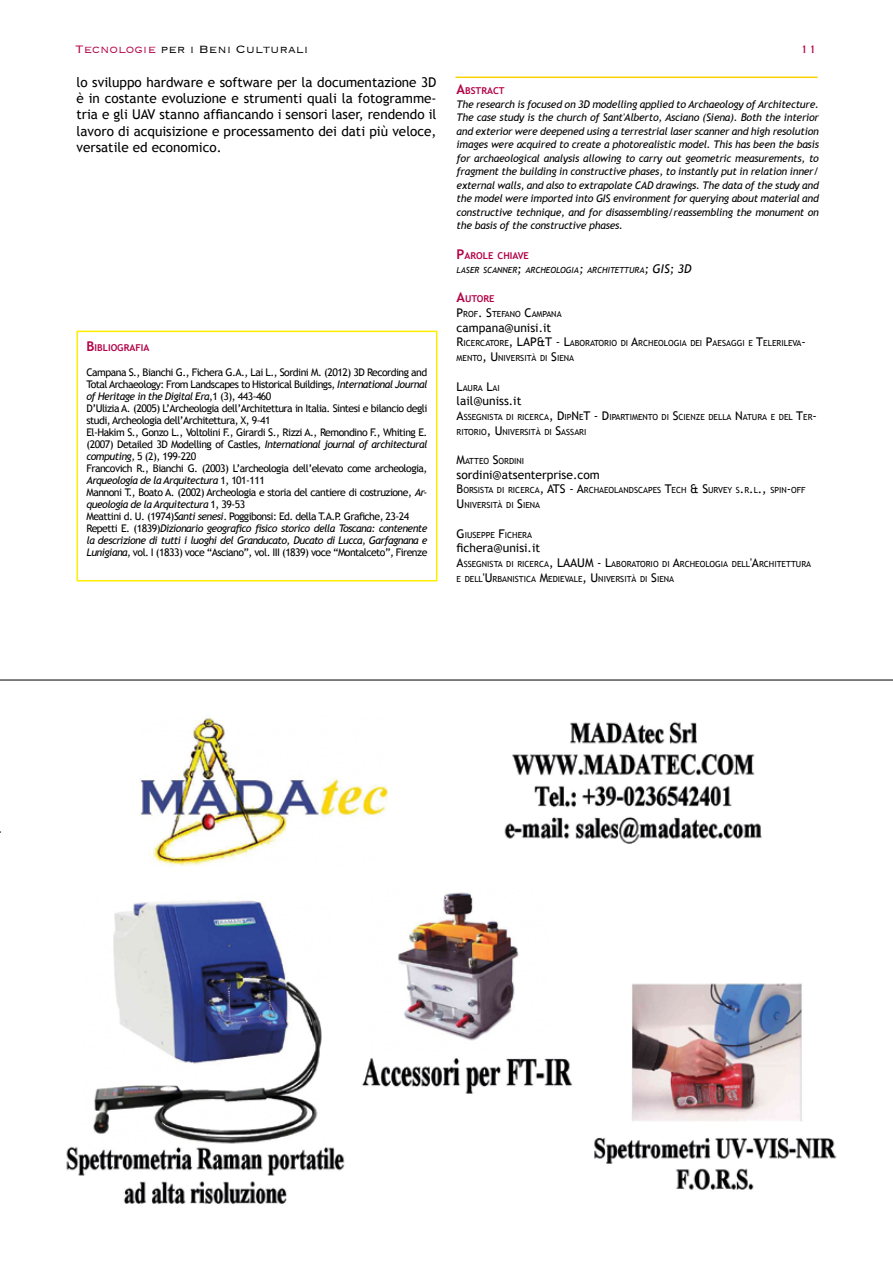
<style>
.page{position:relative;width:893px;height:1263px;background:#fff}
.page>*{position:absolute;margin:0;border:0;box-sizing:border-box;transform-origin:0 0}
.t1{font:300 14.1px "Copperplate";color:#000}
.t2{font:300 14.1px "Copperplate";color:#b40247}
.t3{font:13.5px/16.4px "Trebuchet MS";color:#000;text-align:justify}
.t4{font:12px "Trebuchet MS";color:#000}
.t5{font:10.5px/12px "Trebuchet MS";letter-spacing:-.05em;color:#000}
.t6{font:italic 10.5px/13.5px "Trebuchet MS";letter-spacing:-.02em;color:#000;text-align:justify}
.t7{font:700 9.45px "Trebuchet MS";color:#b40247}
.t8{font:8.4px/14.7px "Trebuchet MS";color:#000}
.t9{font:italic 8.4px "Trebuchet MS";color:#000}
.s1{color:#b40247}
.s2{font-size:13.5px}
.s3{font-size:12px}
.s4{font-style:italic}
</style>
<div class="page">
<div style="left:77px;top:331px;width:360px;height:250px;border:2px solid #ffed00"></div>
<hr style="left:455px;top:77px;width:362px;height:1px;background:#f7d200">
<img style="left:66px;top:717px;width:771px;height:487px">
<hr style="left:0;top:680px;width:893px;height:1px;background:#000">
<h1 class="t1" style="left:75px;top:40px;width:235px"><span class="s1">Tecnologie</span> per i Beni Culturali</h1>
<h1 class="t2" style="left:800px;top:40px;width:19px">11</h1>
<p class="t3" style="left:77px;top:74px;width:361px">lo sviluppo hardware e software per la documentazione 3D è in costante evoluzione e strumenti quali la fotogramme&shy;tria e gli UAV stanno affiancando i sensori laser, rendendo il lavoro di acquisizione e processamento dei dati più veloce, versatile ed economico.</p>
<p class="t7" style="left:457px;top:85px;width:50px"><span class="s2">A</span>BSTRACT</p>
<p class="t6" style="left:457px;top:98px;width:364px">The research is focused on 3D modelling applied to Archaeology of Architecture.<br>The case study is the church of Sant'Alberto, Asciano (Siena). Both the interior and exterior were deepened using a terrestrial laser scanner and high resolution images were acquired to create a photorealistic model. This has been the basis for archaeological analysis allowing to carry out geometric measurements, to fragment the building in constructive phases, to instantly put in relation inner/ external walls, and also to extrapolate CAD drawings. The data of the study and the model were imported into GIS environment for querying about material and constructive technique, and for disassembling/reassembling the monument on the basis of the constructive phases.</p>
<p class="t7" style="left:457px;top:249px;width:74px"><span class="s2">P</span>AROLE CHIAVE</p>
<p class="t9" style="left:457px;top:265px;width:236px">LASER SCANNER<span class="s3">;</span> ARCHEOLOGIA<span class="s3">;</span> ARCHITETTURA<span class="s3">; GIS ; 3D</span></p>
<p class="t7" style="left:457px;top:293px;width:39px"><span class="s2">A</span>UTORE</p>
<p class="t8" style="left:457px;top:307px;width:107px"><span class="s3">P</span>ROF<span class="s3">. S</span>TEFANO <span class="s3">C</span>AMPANA</p>
<p class="t4" style="left:457px;top:320px;width:96px">campana@unisi.it</p>
<p class="t8" style="left:457px;top:336px;width:351px"><span class="s3">R</span>ICERCATORE<span class="s3">, LAP&amp;T - L</span>ABORATORIO DI <span class="s3">A</span>RCHEOLOGIA DEI <span class="s3">P</span>AESAGG I E <span class="s3">T</span>ELERILEVA<span class="s3">-<br></span>MENTO<span class="s3">, U</span> NIVERSITÀ DI <span class="s3">S</span>IENA</p>
<p class="t8" style="left:457px;top:380px;width:45px"><span class="s3">L</span>AURA <span class="s3">L</span>AI</p>
<p class="t4" style="left:457px;top:394px;width:66px">lail@uniss.it</p>
<p class="t8" style="left:457px;top:410px;width:362px"><span class="s3">A</span>SSEGNISTA DI RICERCA<span class="s3">, D</span> IP<span class="s3">N</span> E<span class="s3">T - D</span> IPARTIMENTO DI <span class="s3">S</span>CIENZE DELLA <span class="s3">N</span>ATURA E DEL <span class="s3">T</span>ER<span class="s3">-<br></span>RITORIO<span class="s3">, U</span> NIVERSITÀ DI <span class="s3">S</span>ASSARI</p>
<p class="t8" style="left:457px;top:454px;width:69px"><span class="s3">M</span>ATTEO <span class="s3">S</span>ORDINI</p>
<p class="t4" style="left:457px;top:467px;width:145px">sordini@atsenterprise.com</p>
<p class="t8" style="left:457px;top:483px;width:98px"><span class="s3">B</span>ORSISTA DI RICERCA<span class="s3">, ATS</span></p>
<p class="t8" style="left:569px;top:483px;width:233px"><span class="s3">- A</span>RCHAEOLANDSCAPES <span class="s3">T</span>ECH <span class="s3">&amp; S</span>URVEY S<span class="s3">.</span>R<span class="s3">.</span>L<span class="s3">.,</span> SPIN<span class="s3">-</span>OFF</p>
<p class="t8" style="left:457px;top:498px;width:85px"><span class="s3">U</span> NIVERSITÀ DI <span class="s3">S</span>IENA</p>
<p class="t8" style="left:457px;top:527px;width:77px"><span class="s3">G</span>IUSEPPE <span class="s3">F</span>ICHERA</p>
<p class="t4" style="left:457px;top:541px;width:85px">fichera@unisi.it</p>
<p class="t8" style="left:457px;top:557px;width:109px"><span class="s3">A</span>SSEGNISTA DI RICERCA<span class="s3">, LAAU</span></p>
<p class="t7" style="left:87px;top:341px;width:64px"><span class="s2">B</span>IBLIOGRAFIA</p>
<p class="t5" style="left:87px;top:366px;width:342px">Campana S., Bianchi G., Fichera G.A., Lai L., Sordini M. (2012) 3D Recording and Total Archaeology: From Landscapes to Historical Buildings, <span class="s4">International Journal of Heritage in the Digital Era</span>,1 (3), 443-460<br>D’Ulizia A. (2005) L’Archeologia dell’Architettura in Italia. Sintesi e bilancio degli studi, Archeologia dell’Architettura, X, 9-41<br>El-Hakim S., Gonzo L., Voltolini F., Girardi S., Rizzi A., Remondino F., Whiting E. (2007) Detailed 3D Modelling of Castles, <span class="s4">International journal of architectural computing,</span> 5 (2), 199-220<br>Francovich R., Bianchi G. (2003) L’archeologia dell’elevato come archeologia, <span class="s4">Arqueología de la Arquitectura</span> 1, 101-111<br>Mannoni T., Boato A. (2002) Archeologia e storia del cantiere di costruzione, <span class="s4">Ar&shy;queología de la Arquitectura</span> 1, 39-53<br>Meattini d. U. (1974)<span class="s4">Santi senesi</span>. Poggibonsi: Ed. della T.A.P. Grafiche, 23-24<br>Repetti E. (1839)<span class="s4">Dizionario geografico fisico storico della Toscana: contenente la descrizione di tutti i luoghi del Granducato, Ducato di Lucca, Garfagnana e Lunigiana</span>, vol. I (1833) voce “Asciano”, vol. III (1839) voce “Montalceto”, Firenze</p>
<p class="t8" style="left:457px;top:557px;width:356px;text-indent:128px"><span class="s3">M - L</span>ABORATORIO DI <span class="s3">A</span>RCHEOLOGIA DELL<span class="s3">'A</span>RCHITETTURA<br>E DELL<span class="s3">'U</span> RBANISTICA <span class="s3">M</span>EDIEVALE<span class="s3">, U</span> NIVERSITÀ DI <span class="s3">S</span>IENA</p>
</div>
